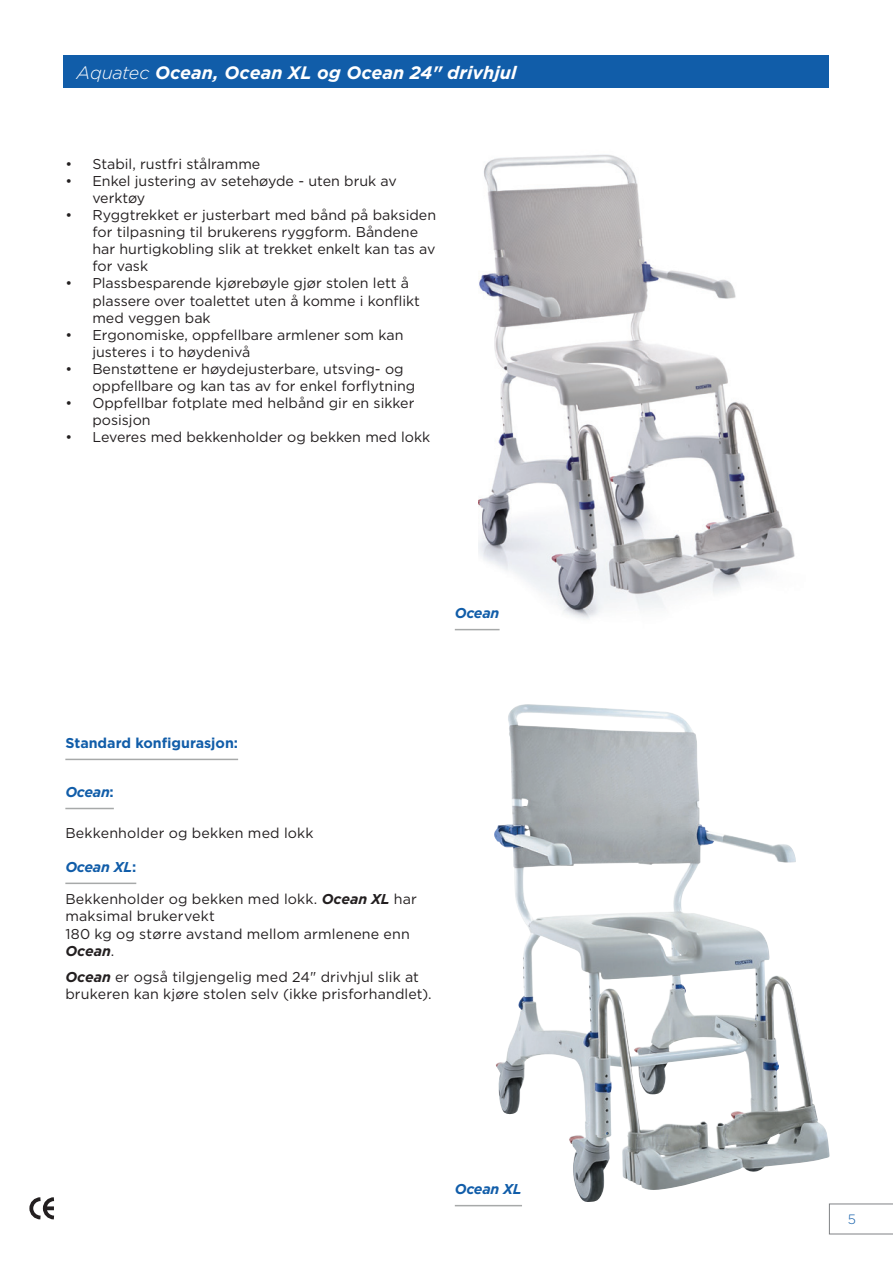
<style>
.page{position:relative;width:893px;height:1263px;background:#fff}
.page>*{position:absolute;margin:0;border:0;box-sizing:border-box;transform-origin:0 0}
.Heading{font:italic 700 18px "Gotham";letter-spacing:.005em;color:#fff}
.Body_No_Indent{font:14.25px/17.1px "Gotham";color:#231f20}
.Body_Text{font:14.25px/17.2px "Gotham";letter-spacing:.01em;color:#231f20}
.Subheading{font:italic 700 14.25px "Gotham";letter-spacing:-.015em;color:#115da9}
.Subheading-2{font:700 14.25px "Gotham";color:#115da9}
.t1{font:300 13.5px "Gotham";color:#115da9}
.s1{font-weight:300}
.s2{font-style:normal}
.s3{font-weight:700;font-style:italic}
</style>
<div class="page">
<svg style="left:29px;top:1197px;width:26px;height:23px"></svg>
<hr style="left:65px;top:759px;width:173px;height:1px;background:#a7a9a9">
<hr style="left:65px;top:808px;width:49px;height:1px;background:#a7a9a9">
<hr style="left:65px;top:882px;width:71px;height:2px;background:#a7a9a9">
<img style="left:479px;top:154px;width:316px;height:477px">
<img style="left:494px;top:704px;width:248px;height:498px">
<div style="left:64px;top:55px;width:765px;height:33px;background:#115da9"></div>
<hr style="left:455px;top:1205px;width:67px;height:1px;background:#a7a9a9">
<hr style="left:455px;top:629px;width:45px;height:1px;background:#a7a9a9">
<svg style="left:829px;top:1204px;width:64px;height:30px"></svg>
<p class="Heading" style="left:77px;top:61px;width:442px"><span class="s1">Aquatec</span> Ocean, Ocean XL og Ocean 24" drivhjul</p>
<p class="Body_No_Indent" style="left:65px;top:155px;width:196px">• Stabil, rustfri stålramme</p>
<p class="Body_No_Indent" style="left:92px;top:172px;width:306px;text-indent:-27px">• Enkel justering av setehøyde - uten bruk av verktøy</p>
<p class="Body_No_Indent" style="left:92px;top:206px;width:345px;text-indent:-27px">• Ryggtrekket er justerbart med bånd på baksiden for tilpasning til brukerens ryggform. Båndene har hurtigkobling slik at trekket enkelt kan tas av for vask</p>
<p class="Body_No_Indent" style="left:92px;top:275px;width:329px;text-indent:-27px">• Plassbesparende kjørebøyle gjør stolen lett å plassere over toalettet uten å komme i konflikt med veggen bak</p>
<p class="Body_No_Indent" style="left:92px;top:326px;width:313px;text-indent:-27px">• Ergonomiske, oppfellbare armlener som kan justeres i to høydenivå</p>
<p class="Body_No_Indent" style="left:92px;top:360px;width:324px;text-indent:-27px">• Benstøttene er høydejusterbare, utsving- og oppfellbare og kan tas av for enkel forflytning</p>
<p class="Body_No_Indent" style="left:92px;top:394px;width:324px;text-indent:-27px">• Oppfellbar fotplate med helbånd gir en sikker posisjon</p>
<p class="Body_No_Indent" style="left:65px;top:428px;width:366px">• Leveres med bekkenholder og bekken med lokk</p>
<p class="Subheading" style="left:455px;top:604px;width:46px">Ocean</p>
<p class="Subheading-2" style="left:65px;top:733px;width:174px">Standard konfigurasjon:</p>
<p class="Subheading" style="left:65px;top:783px;width:50px">Ocean<span class="s2">:</span></p>
<p class="Body_Text" style="left:65px;top:824px;width:250px">Bekkenholder og bekken med lokk</p>
<p class="Subheading" style="left:65px;top:857px;width:72px">Ocean XL<span class="s2">:</span></p>
<p class="Body_No_Indent" style="left:65px;top:890px;width:353px">Bekkenholder og bekken med lokk. <span class="s3">Ocean XL</span> har maksimal brukervekt<br>180 kg og større avstand mellom armlenene enn<br><span class="s3">Ocean</span>.</p>
<p class="Body_Text" style="left:65px;top:968px;width:368px"><span class="s3">Ocean</span> er også tilgjengelig med 24" drivhjul slik at brukeren kan kjøre stolen selv (ikke prisforhandlet).</p>
<p class="Subheading" style="left:455px;top:1180px;width:68px">Ocean XL</p>
<p class="t1" style="left:848px;top:1211px;width:10px">5</p>
</div>
